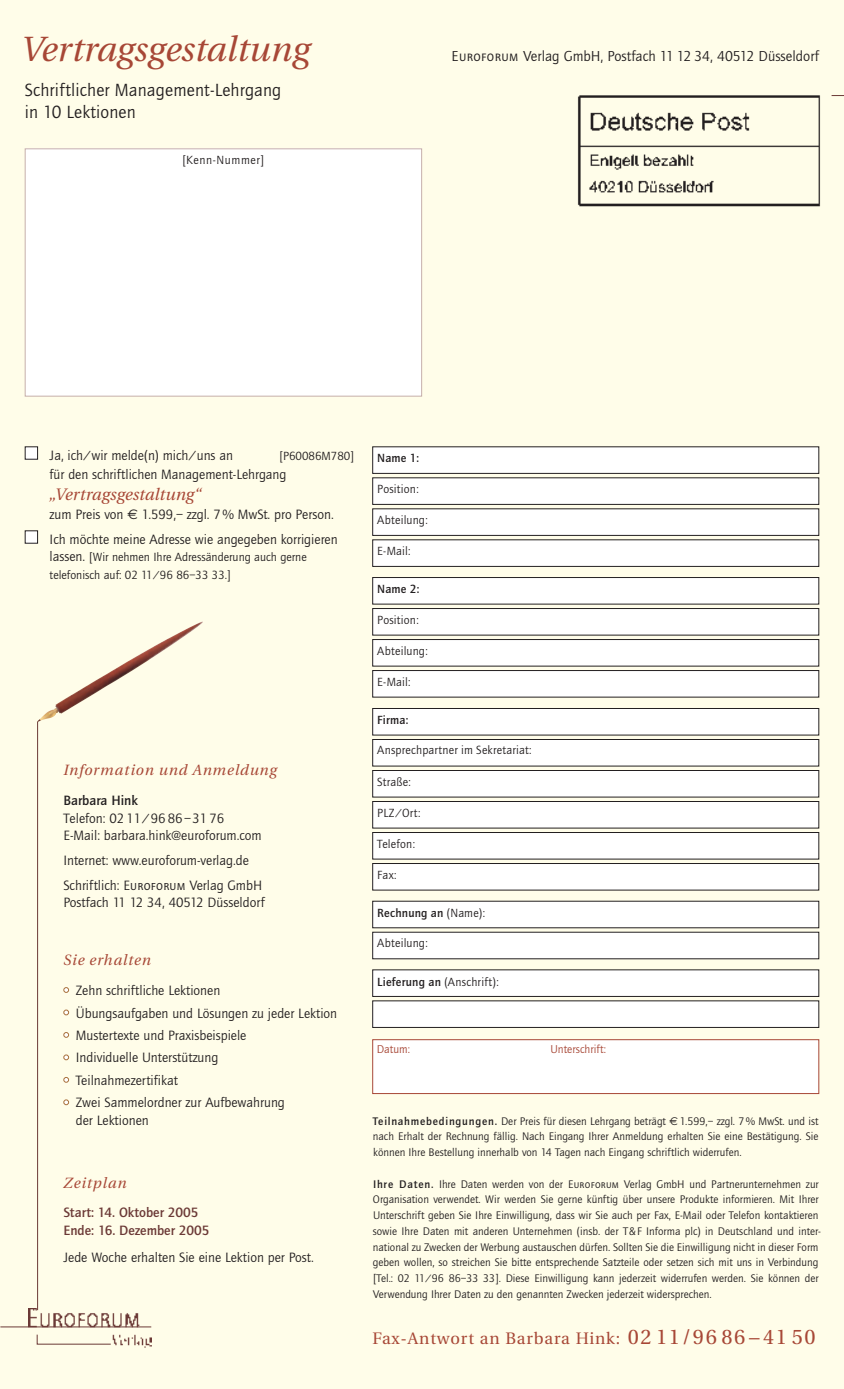
<style>
.page{position:relative;width:844px;height:1389px;background:#fff}
.page>*{position:absolute;margin:0;border:0;box-sizing:border-box;transform-origin:0 0}
.t1{font:italic 35px "Utopia";color:#a74736}
.t2{font:18.2px/22.8px "Quay Sans EF";letter-spacing:.01em;color:#231f20}
.t3{font:16.62px "Utopia";letter-spacing:.05em;color:#a74736}
.t4{font:italic 16.62px "Utopia";letter-spacing:.005em;color:#a74736}
.t5{font:14.88px "Quay Sans EF";color:#231f20}
.t6{font:italic 14.88px "Utopia";letter-spacing:.055em;color:#a74736}
.t7{font:14px/22.4px "Quay Sans EF";color:#231f20}
.t8{font:500 14px/17.5px "Quay Sans EF";color:#6b3936}
.t9{font:500 14px "Quay Sans EF";color:#231f20}
.t10{font:12.25px/17.5px "Quay Sans EF";letter-spacing:.01em;color:#231f20}
.t11{font:500 12.25px "Quay Sans EF";letter-spacing:.01em;color:#231f20}
.t12{font:12.25px "Quay Sans EF";letter-spacing:.05em;color:#231f20}
.t13{font:11.72px "Quay Sans EF";color:#a74736}
.t14{font:11.38px/15.8px "Quay Sans EF";color:#231f20;text-align:justify}
.s1{font-family:"Quay Sans EF Book SC"}
.s2{font-family:"Euro Sans"}
.s3{font-size:14px}
.s4{font-weight:400}
.s5{font-weight:500}
.s6{font-size:21px}
</style>
<div class="page">
<div style="left:0;top:0;width:843px;height:1389px;background:#fffde9"></div>
<img style="left:577px;top:95px;width:244px;height:112px">
<div style="left:25px;top:149px;width:396px;height:247px;background:#fff"></div>
<div style="left:25px;top:148px;width:397px;height:249px;border:1px solid #c6afaa"></div>
<div style="left:25px;top:447px;width:13px;height:12px;background:#fff"></div>
<div style="left:25px;top:446px;width:13px;height:14px;border:1px solid #231f20"></div>
<div style="left:25px;top:531px;width:13px;height:12px;background:#fff"></div>
<div style="left:25px;top:530px;width:13px;height:14px;border:1px solid #231f20"></div>
<img style="left:29px;top:1309px;width:122px;height:39px">
<svg style="left:36px;top:1334px;width:75px;height:11px"></svg>
<hr style="left:0;top:1327px;width:151px;height:1px;background:#6b3936">
<hr style="left:37px;top:722px;width:1px;height:588px;background:#6b3936">
<svg style="left:63px;top:987px;width:6px;height:6px"></svg>
<svg style="left:63px;top:1010px;width:6px;height:5px"></svg>
<svg style="left:63px;top:1032px;width:6px;height:6px"></svg>
<svg style="left:63px;top:1055px;width:6px;height:5px"></svg>
<svg style="left:63px;top:1077px;width:6px;height:6px"></svg>
<svg style="left:63px;top:1100px;width:6px;height:5px"></svg>
<img style="left:40px;top:622px;width:163px;height:99px">
<div style="left:372px;top:1040px;width:446px;height:54px;background:#fff"></div>
<div style="left:372px;top:1039px;width:446px;height:55px;border:1px solid #a74736"></div>
<div style="left:372px;top:447px;width:446px;height:26px;background:#fff"></div>
<div style="left:372px;top:446px;width:446px;height:28px;border:1px solid #231f20"></div>
<div style="left:372px;top:478px;width:446px;height:26px;background:#fff"></div>
<div style="left:372px;top:477px;width:446px;height:28px;border:1px solid #231f20"></div>
<div style="left:372px;top:509px;width:446px;height:26px;background:#fff"></div>
<div style="left:372px;top:508px;width:446px;height:28px;border:1px solid #231f20"></div>
<div style="left:372px;top:540px;width:446px;height:26px;background:#fff"></div>
<div style="left:372px;top:539px;width:446px;height:28px;border:1px solid #231f20"></div>
<div style="left:372px;top:708px;width:446px;height:27px;background:#fff"></div>
<div style="left:372px;top:708px;width:446px;height:27px;border:1px solid #231f20"></div>
<div style="left:372px;top:739px;width:446px;height:27px;background:#fff"></div>
<div style="left:372px;top:739px;width:446px;height:27px;border:1px solid #231f20"></div>
<div style="left:372px;top:770px;width:446px;height:27px;background:#fff"></div>
<div style="left:372px;top:770px;width:446px;height:27px;border:1px solid #231f20"></div>
<div style="left:372px;top:801px;width:446px;height:27px;background:#fff"></div>
<div style="left:372px;top:801px;width:446px;height:27px;border:1px solid #231f20"></div>
<div style="left:372px;top:832px;width:446px;height:27px;background:#fff"></div>
<div style="left:372px;top:832px;width:446px;height:27px;border:1px solid #231f20"></div>
<div style="left:372px;top:864px;width:446px;height:26px;background:#fff"></div>
<div style="left:372px;top:863px;width:446px;height:27px;border:1px solid #231f20"></div>
<div style="left:372px;top:901px;width:446px;height:27px;background:#fff"></div>
<div style="left:372px;top:932px;width:446px;height:27px;background:#fff"></div>
<div style="left:372px;top:970px;width:446px;height:26px;background:#fff"></div>
<div style="left:372px;top:969px;width:446px;height:28px;border:1px solid #231f20"></div>
<div style="left:372px;top:1001px;width:446px;height:26px;background:#fff"></div>
<div style="left:372px;top:1000px;width:446px;height:28px;border:1px solid #231f20"></div>
<div style="left:372px;top:578px;width:446px;height:26px;background:#fff"></div>
<div style="left:372px;top:577px;width:446px;height:27px;border:1px solid #231f20"></div>
<div style="left:372px;top:609px;width:446px;height:26px;background:#fff"></div>
<div style="left:372px;top:608px;width:446px;height:27px;border:1px solid #231f20"></div>
<div style="left:372px;top:640px;width:446px;height:26px;background:#fff"></div>
<div style="left:372px;top:639px;width:446px;height:27px;border:1px solid #231f20"></div>
<div style="left:372px;top:671px;width:446px;height:26px;background:#fff"></div>
<div style="left:372px;top:670px;width:446px;height:27px;border:1px solid #231f20"></div>
<svg style="left:831px;top:95px;width:12px;height:1px"></svg>
<h1 class="t1" style="left:21px;top:29px;width:290px">Vertragsgestaltung</h1>
<h2 class="t2" style="left:25px;top:78px;width:258px">Schriftlicher Management-Lehrgang in 10 Lektionen</h2>
<p class="t12" style="left:182px;top:154px;width:83px">[Kenn-Nummer]</p>
<h3 class="t5" style="left:451px;top:48px;width:369px"><span class="s1">Euroforum</span> Verlag GmbH, Postfach 11 12 34, 40512 Düsseldorf</h3>
<p class="t7" style="left:50px;top:444px;width:185px">Ja, ich/wir melde(n) mich/uns an</p>
<p class="t10" style="left:279px;top:447px;width:76px">[P60086M780]</p>
<p class="t7" style="left:50px;top:463px;width:238px">für den schriftlichen Management-Lehrgang</p>
<h3 class="t4" style="left:50px;top:485px;width:153px">„Vertragsgestaltung“</h3>
<p class="t7" style="left:50px;top:502px;width:289px;line-height:24.5px">zum Preis von <span class="s2">€</span> 1.599,– zzgl. 7% MwSt. pro Person.<br>Ich möchte meine Adresse wie angegeben korrigieren</p>
<p class="t10" style="left:50px;top:548px;width:258px"><span class="s3">lassen.</span> [Wir nehmen Ihre Adressänderung auch gerne telefonisch auf: 02 11/96 86–33 33.]</p>
<h3 class="t6" style="left:63px;top:762px;width:215px">Information und Anmeldung</h3>
<p class="t9" style="left:63px;top:792px;width:76px">Barbara Hink</p>
<p class="t7" style="left:63px;top:809px;width:200px;line-height:17.5px">Telefon: 02 11/96 86–31 76<br>E-Mail: barbara.hink@euroforum.com</p>
<p class="t7" style="left:63px;top:848px;width:200px;line-height:25px">Internet: www.euroforum-verlag.de<br>Schriftlich: <span class="s1">Euroforum</span> Verlag GmbH</p>
<p class="t7" style="left:63px;top:892px;width:203px">Postfach 11 12 34, 40512 Düsseldorf</p>
<h3 class="t6" style="left:63px;top:952px;width:89px">Sie erhalten</h3>
<p class="t7" style="left:76px;top:979px;width:263px">Zehn schriftliche Lektionen<br>Übungsaufgaben und Lösungen zu jeder Lektion Mustertexte und Praxisbeispiele<br>Individuelle Unterstützung<br>Teilnahmezertifikat<br>Zwei Sammelordner zur Aufbewahrung</p>
<p class="t7" style="left:76px;top:1109px;width:74px">der Lektionen</p>
<h3 class="t6" style="left:63px;top:1174px;width:65px">Zeitplan</h3>
<p class="t8" style="left:63px;top:1204px;width:147px">Start: 14. Oktober 2005<br>Ende: 16. Dezember 2005</p>
<p class="t7" style="left:63px;top:1247px;width:252px">Jede Woche erhalten Sie eine Lektion per Post.</p>
<p class="t11" style="left:377px;top:451px;width:43px">Name 1:</p>
<p class="t10" style="left:377px;top:481px;width:43px">Position:</p>
<p class="t10" style="left:377px;top:512px;width:52px">Abteilung:</p>
<p class="t10" style="left:377px;top:542px;width:35px">E-Mail:</p>
<p class="t11" style="left:377px;top:582px;width:44px">Name 2:</p>
<p class="t10" style="left:377px;top:611px;width:43px">Position:</p>
<p class="t10" style="left:377px;top:642px;width:52px">Abteilung:</p>
<p class="t10" style="left:377px;top:673px;width:35px">E-Mail:</p>
<p class="t11" style="left:377px;top:713px;width:33px">Firma:</p>
<p class="t10" style="left:377px;top:742px;width:156px">Ansprechpartner im Sekretariat:</p>
<p class="t10" style="left:377px;top:773px;width:35px">Straße:</p>
<p class="t10" style="left:377px;top:804px;width:45px">PLZ/Ort:</p>
<p class="t10" style="left:377px;top:835px;width:39px">Telefon:</p>
<p class="t10" style="left:377px;top:866px;width:21px">Fax:</p>
<p class="t11" style="left:377px;top:906px;width:109px">Rechnung an <span class="s4">(Name):</span></p>
<p class="t10" style="left:377px;top:935px;width:52px">Abteilung:</p>
<p class="t10" style="left:377px;top:973px;width:123px"><span class="s5">Lieferung an</span> (Anschrift):</p>
<p class="t13" style="left:377px;top:1043px;width:35px">Datum:</p>
<p class="t13" style="left:550px;top:1043px;width:57px">Unterschrift:</p>
<p class="t14" style="left:373px;top:1113px;width:447px"><span class="s5">Teilnahmebedingungen.</span> Der Preis für diesen Lehrgang beträgt <span class="s2">€</span> 1.599,– zzgl. 7% MwSt. und ist nach Erhalt der Rechnung fällig. Nach Eingang Ihrer Anmeldung erhalten Sie eine Bestätigung. Sie können Ihre Bestellung innerhalb von 14 Tagen nach Eingang schriftlich widerrufen.</p>
<p class="t14" style="left:372px;top:1176px;width:449px;text-align:left"><span class="s5">Ihre Daten.</span> Ihre Daten werden von der <span class="s1">Euroforum</span> Verlag GmbH und Partnerunternehmen zur Organisation verwendet. Wir werden Sie gerne künftig über unsere Produkte informieren. Mit Ihrer Unterschrift geben Sie Ihre Einwilligung, dass wir Sie auch per Fax, E-Mail oder Telefon kontaktieren sowie Ihre Daten mit anderen Unternehmen (insb. der T&amp;F Informa plc) in Deutschland und inter&shy;national zu Zwecken der Werbung austauschen dürfen. Sollten Sie die Einwilligung nicht in dieser Form geben wollen, so streichen Sie bitte entsprechende Satzteile oder setzen sich mit uns in Verbindung [Tel.: 02 11/96 86–33 33]. Diese Einwilligung kann jederzeit widerrufen werden. Sie können der Verwendung Ihrer Daten zu den genannten Zwecken jederzeit widersprechen.</p>
<h3 class="t3" style="left:372px;top:1329px;width:444px">Fax-Antwort an Barbara Hink: <span class="s6">02 11/96 86 – 41 50</span></h3>
</div>
